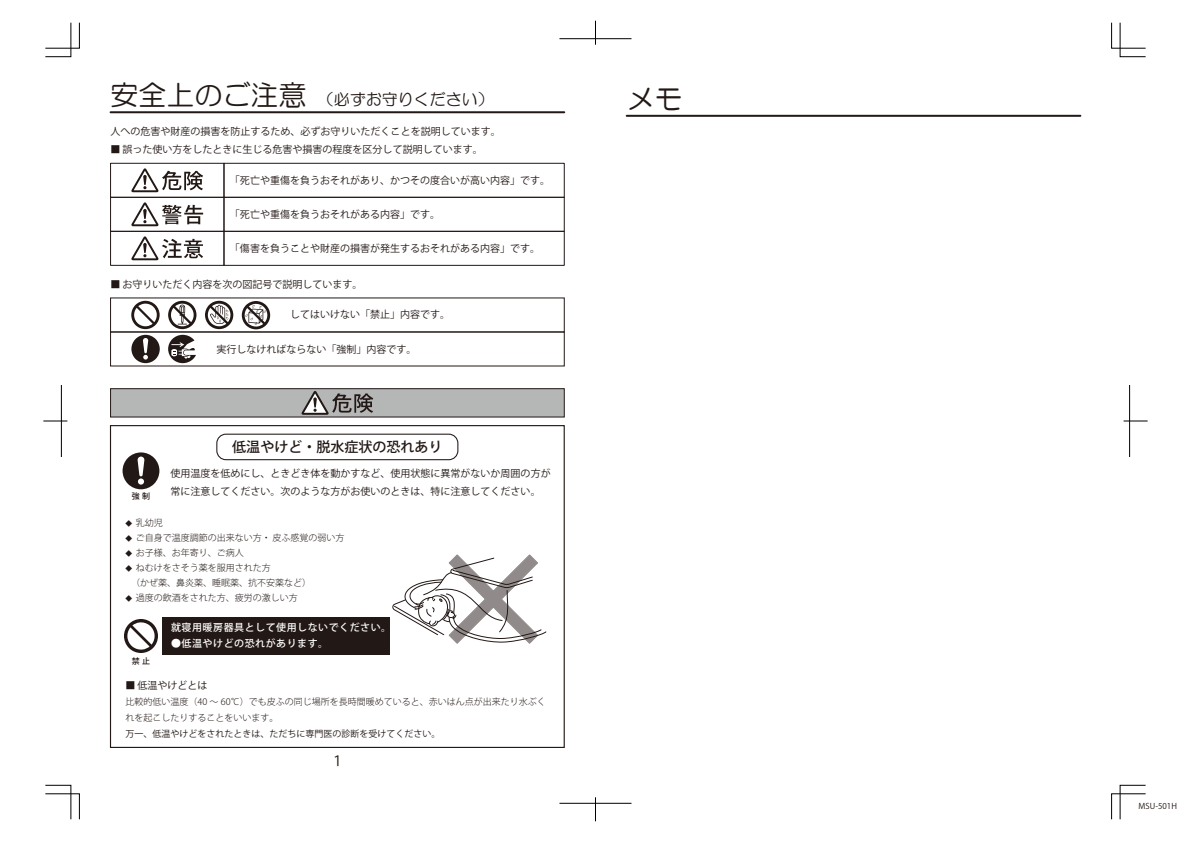
<style>
.page{position:relative;width:1191px;height:842px;background:#fff}
.page>*{position:absolute;margin:0;border:0;box-sizing:border-box;transform-origin:0 0}
.t1{font:28px "HG Maru Gothic MPRO";color:#221815}
.t2{font:16px "HG Maru Gothic MPRO";color:#221815}
.t3{font:500 14px "Koz Go Pro";color:#221815}
.t4{font:14px "Koz Go Pro";color:#221815}
.t5{font:10px/17.5px "Koz Go Pro";color:#221815}
.t6{font:500 10px "Koz Go Pro";letter-spacing:.05em;color:#fff}
.t7{font:300 9px/15px "Koz Go Pro";color:#221815}
.t8{font:9px "Koz Go Pro";color:#221815}
.t9{font:8px "Koz Go Pro";color:#221815}
.t10{font:500 8px "Koz Go Pro";color:#221815}
.s1{font-size:28px}
.s2{font-size:6.8px}
</style>
<div class="page">
<svg style="left:45px;top:785px;width:35px;height:35px"></svg>
<svg style="left:45px;top:22px;width:35px;height:35px"></svg>
<svg style="left:1111px;top:22px;width:34px;height:35px"></svg>
<svg style="left:1111px;top:785px;width:34px;height:35px"></svg>
<svg style="left:43px;top:421px;width:24px;height:1px"></svg>
<hr style="left:61px;top:385px;width:1px;height:72px;background:#000">
<svg style="left:1123px;top:421px;width:24px;height:1px"></svg>
<hr style="left:1129px;top:385px;width:1px;height:72px;background:#000">
<hr style="left:559px;top:39px;width:72px;height:1px;background:#000">
<svg style="left:595px;top:21px;width:1px;height:24px"></svg>
<hr style="left:559px;top:803px;width:72px;height:1px;background:#000">
<svg style="left:595px;top:797px;width:1px;height:24px"></svg>
<svg style="left:131px;top:301px;width:29px;height:28px"></svg>
<svg style="left:242px;top:301px;width:28px;height:28px"></svg>
<svg style="left:168px;top:301px;width:28px;height:28px"></svg>
<svg style="left:205px;top:301px;width:28px;height:28px"></svg>
<svg style="left:131px;top:168px;width:72px;height:24px"></svg>
<svg style="left:131px;top:236px;width:72px;height:24px"></svg>
<svg style="left:131px;top:202px;width:72px;height:24px"></svg>
<div style="left:110px;top:163px;width:114px;height:35px;border:1px solid #221815"></div>
<div style="left:110px;top:197px;width:114px;height:35px;border:1px solid #221815"></div>
<div style="left:110px;top:231px;width:114px;height:35px;border:1px solid #221815"></div>
<div style="left:223px;top:163px;width:342px;height:35px;border:1px solid #221815"></div>
<div style="left:223px;top:197px;width:342px;height:35px;border:1px solid #221815"></div>
<div style="left:223px;top:231px;width:342px;height:35px;border:1px solid #221815"></div>
<svg style="left:168px;top:335px;width:28px;height:28px"></svg>
<svg style="left:131px;top:335px;width:29px;height:28px"></svg>
<div style="left:110px;top:331px;width:455px;height:35px;border:1px solid #221815"></div>
<div style="left:110px;top:388px;width:455px;height:29px;background:#b5b6b6;border:1px solid #221815"></div>
<svg style="left:301px;top:391px;width:72px;height:24px"></svg>
<hr style="left:111px;top:111px;width:453px;height:2px;background:#221815">
<svg style="left:123px;top:452px;width:36px;height:37px"></svg>
<div style="left:110px;top:425px;width:455px;height:323px;border:1px solid #221815"></div>
<svg style="left:392px;top:555px;width:155px;height:89px"></svg>
<div style="left:216px;top:434px;width:242px;height:26px;border:1px solid #221815;border-radius:9px"></div>
<svg style="left:124px;top:619px;width:34px;height:34px"></svg>
<div style="left:162px;top:617px;width:227px;height:38px;background:#221815"></div>
<hr style="left:626px;top:115px;width:454px;height:2px;background:#221815">
<h2 class="t2" style="left:111px;top:91px;width:385px"><span class="s1">安全上のご注意</span> （必ずお守りください）</h2>
<p class="t5" style="left:111px;top:123px;width:391px">人への危害や財産の損害を防止するため、必ずお守りいただくことを説明しています。</p>
<p class="t5" style="left:111px;top:141px;width:373px">■ 誤った使い方をしたときに生じる危害や損害の程度を区分して説明しています。</p>
<p class="t5" style="left:230px;top:172px;width:321px">「死亡や重傷を負うおそれがあり、かつその度合いが高い内容」です。</p>
<p class="t5" style="left:230px;top:206px;width:211px">「死亡や重傷を負うおそれがある内容」です。</p>
<p class="t5" style="left:230px;top:240px;width:311px">「傷害を負うことや財産の損害が発生するおそれがある内容」です。</p>
<p class="t5" style="left:111px;top:276px;width:253px">■ お守りいただく内容を次の図記号で説明しています。</p>
<p class="t5" style="left:290px;top:306px;width:161px">してはいけない「禁止」内容です。</p>
<p class="t5" style="left:216px;top:341px;width:202px">実行しなければならない「強制」内容です。</p>
<p class="t10" style="left:132px;top:491px;width:20px">強制</p>
<h3 class="t3" style="left:232px;top:438px;width:211px">低温やけど・脱水症状の恐れあり</h3>
<p class="t5" style="left:170px;top:465px;width:381px">使用温度を低めにし、ときどき体を動かすなど、使用状態に異常がないか周囲の方が常に注意してください。次のような方がお使いのときは、特に注意してください。</p>
<p class="t7" style="left:126px;top:516px;width:39px"><span class="s2">◆</span> 乳幼児</p>
<p class="t7" style="left:126px;top:531px;width:220px"><span class="s2">◆</span> ご自身で温度調節の出来ない方・皮ふ感覚の弱い方</p>
<p class="t7" style="left:126px;top:546px;width:120px"><span class="s2">◆</span> お子様、お年寄り、ご病人</p>
<p class="t7" style="left:131px;top:561px;width:182px;text-indent:-5px"><span class="s2">◆</span> ねむけをさそう薬を服用された方<br>（かぜ薬、鼻炎薬、睡眠薬、抗不安薬など）</p>
<p class="t7" style="left:126px;top:591px;width:174px"><span class="s2">◆</span> 過度の飲酒をされた方、疲労の激しい方</p>
<p class="t10" style="left:132px;top:656px;width:20px">禁 止</p>
<p class="t6" style="left:171px;top:621px;width:221px">就寝用暖房器具として使用しないでください。</p>
<p class="t6" style="left:171px;top:637px;width:158px">●低温やけどの恐れがあります。</p>
<p class="t5" style="left:125px;top:677px;width:83px">■ 低温やけどとは</p>
<p class="t7" style="left:125px;top:694px;width:422px;line-height:15.8px">比較的低い温度（40 ～ 60℃）でも皮ふの同じ場所を長時間暖めていると、赤いはん点が出来たり水ぶくれを起こしたりすることをいいます。</p>
<p class="t8" style="left:125px;top:728px;width:316px">万一、低温やけどをされたときは、ただちに専門医の診断を受けてください。</p>
<h3 class="t4" style="left:330px;top:752px;width:15px">１</h3>
<h1 class="t1" style="left:626px;top:85px;width:57px">メモ</h1>
<p class="t9" style="left:1138px;top:801px;width:40px">MSU-501H</p>
</div>
